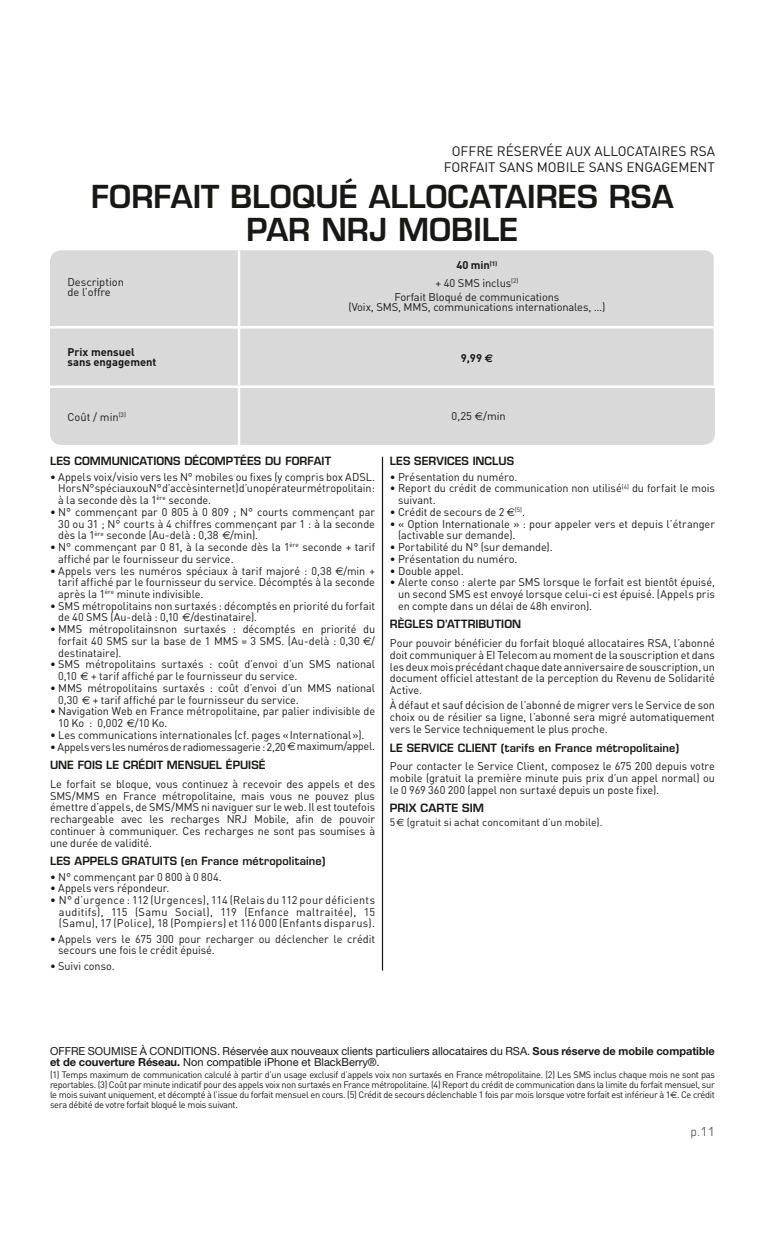
<style>
.page{position:relative;width:765px;height:1260px;background:#fff}
.page>*{position:absolute;margin:0;border:0;box-sizing:border-box;transform-origin:0 0}
.t1{font:600 30.88px/32.1px "Eurostile";color:#181817;text-align:center}
.t2{font:13.62px/16px "DIN";color:#181817;text-align:center}
.t3{font:condensed 12.38px "Eurostile";color:#565654}
.t4{font:11.12px/11.8px "DIN";letter-spacing:-.005em;color:#181817;text-align:justify}
.t5{font:600 11.12px "Eurostile";letter-spacing:.01em;color:#181817}
.t6{font:11.12px/11.1px "Helvetica Neue LT Std";color:#181817}
.t7{font:11.12px "DIN";letter-spacing:-.03em;color:#181817}
.t8{font:700 11.12px/10.5px "DIN";color:#181817}
.t9{font:10.5px "DIN";letter-spacing:.005em;color:#181817}
.t10{font:9.25px/9.9px "DIN";letter-spacing:-.03em;color:#181817;text-align:justify}
.s1{font-weight:700}
.s2{font-family:"Euro Sans"}
</style>
<div class="page">
<div style="left:50px;top:250px;width:665px;height:195px;background:#d9d9d9;border-radius:11px"></div>
<hr style="left:382px;top:457px;width:1px;height:514px;background:#181817">
<hr style="left:238px;top:250px;width:2px;height:76px;background:#fff">
<hr style="left:714px;top:250px;width:2px;height:77px;background:#fff">
<hr style="left:50px;top:326px;width:190px;height:3px;background:#fff">
<hr style="left:238px;top:329px;width:2px;height:57px;background:#fff">
<hr style="left:714px;top:327px;width:2px;height:59px;background:#fff">
<hr style="left:50px;top:386px;width:666px;height:2px;background:#fff">
<hr style="left:238px;top:326px;width:476px;height:3px;background:#fff">
<hr style="left:238px;top:388px;width:2px;height:58px;background:#fff">
<p class="t2" style="left:444px;top:145px;width:273px">OFFRE RÉSERVÉE AUX ALLOCATAIRES RSA<br>FORFAIT SANS MOBILE SANS ENGAGEMENT</p>
<h1 class="t1" style="left:91px;top:184px;width:584px">FORFAIT BLOQUÉ ALLOCATAIRES RSA<br>PAR NRJ MOBILE</h1>
<p class="t4" style="left:68px;top:278px;width:58px;line-height:10.5px">Description de l’offre</p>
<p class="t4" style="left:436px;top:258px;width:84px;line-height:17.5px;text-align:center"><span class="s1">40 min</span><sup>(1)<br></sup>+ 40 SMS inclus<sup>(2)</sup></p>
<p class="t4" style="left:348px;top:293px;width:259px;line-height:10.5px;text-align:center">Forfait Bloqué de communications<br>(Voix, SMS, MMS, communications internationales, …)</p>
<p class="t8" style="left:68px;top:347px;width:90px">Prix mensuel sans engagement</p>
<p class="t8" style="left:461px;top:353px;width:34px">9,99 <span class="s2">€</span></p>
<p class="t4" style="left:68px;top:413px;width:60px">Coût / min<sup>(3)</sup></p>
<p class="t4" style="left:452px;top:412px;width:56px">0,25 <span class="s2">€</span>/min</p>
<p class="t5" style="left:50px;top:457px;width:283px">LES COMMUNICATIONS DÉCOMPTÉES DU FORFAIT</p>
<p class="t4" style="left:58px;top:472px;width:318px;text-indent:-8px">• Appels voix/visio vers les N° mobiles ou fixes (y compris box ADSL.<br>Hors N° spéciaux ou N° d’accès internet) d’un opérateur métropolitain : à la seconde dès la 1<sup>ère</sup> seconde.</p>
<p class="t4" style="left:58px;top:507px;width:318px;text-indent:-8px">• N° commençant par 0 805 à 0 809 ; N° courts commençant par 30 ou 31 ; N° courts à 4 chiffres commençant par 1 : à la seconde dès la 1<sup>ère</sup> seconde (Au-delà : 0,38 <span class="s2">€</span>/min).</p>
<p class="t4" style="left:58px;top:543px;width:318px;text-indent:-8px">• N° commençant par 0 81, à la seconde dès la 1<sup>ère</sup> seconde + tarif affiché par le fournisseur du service.</p>
<p class="t4" style="left:58px;top:566px;width:318px;text-indent:-8px">• Appels vers les numéros spéciaux à tarif majoré : 0,38 <span class="s2">€</span>/min + tarif affiché par le fournisseur du service. Décomptés à la seconde après la 1<sup>ère</sup> minute indivisible.</p>
<p class="t4" style="left:58px;top:601px;width:318px;text-indent:-8px">• SMS métropolitains non surtaxés : décomptés en priorité du forfait de 40 SMS (Au-delà : 0,10 <span class="s2">€</span>/destinataire).</p>
<p class="t4" style="left:58px;top:625px;width:318px;text-indent:-8px">• MMS métropolitainsnon surtaxés : décomptés en priorité du forfait 40 SMS sur la base de 1 MMS = 3 SMS. (Au-delà : 0,30 <span class="s2">€</span>/ destinataire).</p>
<p class="t4" style="left:58px;top:660px;width:318px;text-indent:-8px">• SMS métropolitains surtaxés : coût d’envoi d’un SMS national<br>0,10 <span class="s2">€</span> + tarif affiché par le fournisseur du service.</p>
<p class="t4" style="left:58px;top:683px;width:318px;text-indent:-8px">• MMS métropolitains surtaxés : coût d’envoi d’un MMS national<br>0,30 <span class="s2">€</span> + tarif affiché par le fournisseur du service.</p>
<p class="t4" style="left:58px;top:707px;width:318px;text-indent:-8px">• Navigation Web en France métropolitaine, par palier indivisible de<br>10 Ko : 0,002 <span class="s2">€</span>/10 Ko.</p>
<p class="t4" style="left:50px;top:730px;width:316px">• Les communications internationales (cf. pages « International »).</p>
<p class="t7" style="left:50px;top:743px;width:327px">• Appels vers les numéros de radiomessagerie : 2,20<span class="s2">€</span> maximum/appel.</p>
<p class="t5" style="left:50px;top:761px;width:217px">UNE FOIS LE CRÉDIT MENSUEL ÉPUISÉ</p>
<p class="t4" style="left:50px;top:779px;width:327px">Le forfait se bloque, vous continuez à recevoir des appels et des SMS/MMS en France métropolitaine, mais vous ne pouvez plus émettre d’appels, de SMS/MMS ni naviguer sur le web. Il est toutefois rechargeable avec les recharges NRJ Mobile, afin de pouvoir continuer à communiquer. Ces recharges ne sont pas soumises à une durée de validité.</p>
<p class="t5" style="left:50px;top:857px;width:277px">LES APPELS GRATUITS (en France métropolitaine)</p>
<p class="t4" style="left:50px;top:872px;width:173px">• N° commençant par 0 800 à 0 804.</p>
<p class="t4" style="left:50px;top:884px;width:121px">• Appels vers répondeur.</p>
<p class="t4" style="left:59px;top:895px;width:318px;text-indent:-9px">• N° d’urgence : 112 (Urgences), 114 (Relais du 112 pour déficients auditifs), 115 (Samu Social), 119 (Enfance maltraitée), 15 (Samu), 17 (Police), 18 (Pompiers) et 116 000 (Enfants disparus).</p>
<p class="t4" style="left:58px;top:934px;width:318px;text-indent:-8px">• Appels vers le 675 300 pour recharger ou déclencher le crédit secours une fois le crédit épuisé.</p>
<p class="t4" style="left:50px;top:961px;width:66px">• Suivi conso.</p>
<p class="t5" style="left:390px;top:457px;width:126px">LES SERVICES INCLUS</p>
<p class="t4" style="left:390px;top:472px;width:129px">• Présentation du numéro.</p>
<p class="t4" style="left:398px;top:484px;width:318px;text-indent:-8px">• Report du crédit de communication non utilisé<sup>(4)</sup> du forfait le mois suivant.</p>
<p class="t4" style="left:390px;top:507px;width:137px">• Crédit de secours de 2 <span class="s2">€</span><sup>(5)</sup>.</p>
<p class="t4" style="left:398px;top:519px;width:318px;text-indent:-8px">• « Option Internationale » : pour appeler vers et depuis l’étranger (activable sur demande).</p>
<p class="t4" style="left:390px;top:543px;width:164px">• Portabilité du N° (sur demande).</p>
<p class="t4" style="left:390px;top:554px;width:129px">• Présentation du numéro.</p>
<p class="t4" style="left:390px;top:566px;width:76px">• Double appel.</p>
<p class="t4" style="left:398px;top:578px;width:318px;text-indent:-8px">• Alerte conso : alerte par SMS lorsque le forfait est bientôt épuisé, un second SMS est envoyé lorsque celui-ci est épuisé. (Appels pris en compte dans un délai de 48h environ).</p>
<p class="t5" style="left:390px;top:620px;width:133px">RÈGLES D’ATTRIBUTION</p>
<p class="t4" style="left:390px;top:639px;width:327px">Pour pouvoir bénéficier du forfait bloqué allocataires RSA, l’abonné doit communiquer à EI Telecom au moment de la souscription et dans les deux mois précédant chaque date anniversaire de souscription, un document officiel attestant de la perception du Revenu de Solidarité Active.</p>
<p class="t4" style="left:390px;top:701px;width:327px">À défaut et sauf décision de l’abonné de migrer vers le Service de son choix ou de résilier sa ligne, l’abonné sera migré automatiquement vers le Service techniquement le plus proche.</p>
<p class="t5" style="left:390px;top:743px;width:291px">LE SERVICE CLIENT (tarifs en France métropolitaine)</p>
<p class="t4" style="left:390px;top:762px;width:327px">Pour contacter le Service Client, composez le 675 200 depuis votre mobile (gratuit la première minute puis prix d’un appel normal) ou le 0 969 360 200 (appel non surtaxé depuis un poste fixe).</p>
<p class="t5" style="left:390px;top:804px;width:96px">PRIX CARTE SIM</p>
<p class="t9" style="left:390px;top:818px;width:214px">5 <span class="s2">€</span> (gratuit si achat concomitant d’un mobile).</p>
<p class="t6" style="left:50px;top:1047px;width:666px">OFFRE SOUMISE À CONDITIONS. Réservée aux nouveaux clients particuliers allocataires du RSA. <span class="s1">Sous réserve de mobile compatible et de couverture Réseau.</span> Non compatible iPhone et BlackBerry®.</p>
<p class="t10" style="left:50px;top:1071px;width:667px">(1) Temps maximum de communication calculé à partir d’un usage exclusif d’appels voix non surtaxés en France métropolitaine. (2) Les SMS inclus chaque mois ne sont pas reportables. (3) Coût par minute indicatif pour des appels voix non surtaxés en France métropolitaine. (4) Report du crédit de communication dans la limite du forfait mensuel, sur le mois suivant uniquement, et décompté à l’issue du forfait mensuel en cours. (5) Crédit de secours déclenchable 1 fois par mois lorsque votre forfait est inférieur à 1<span class="s2">€</span>. Ce crédit sera débité de votre forfait bloqué le mois suivant.</p>
<p class="t3" style="left:691px;top:1127px;width:26px">p.11</p>
</div>
